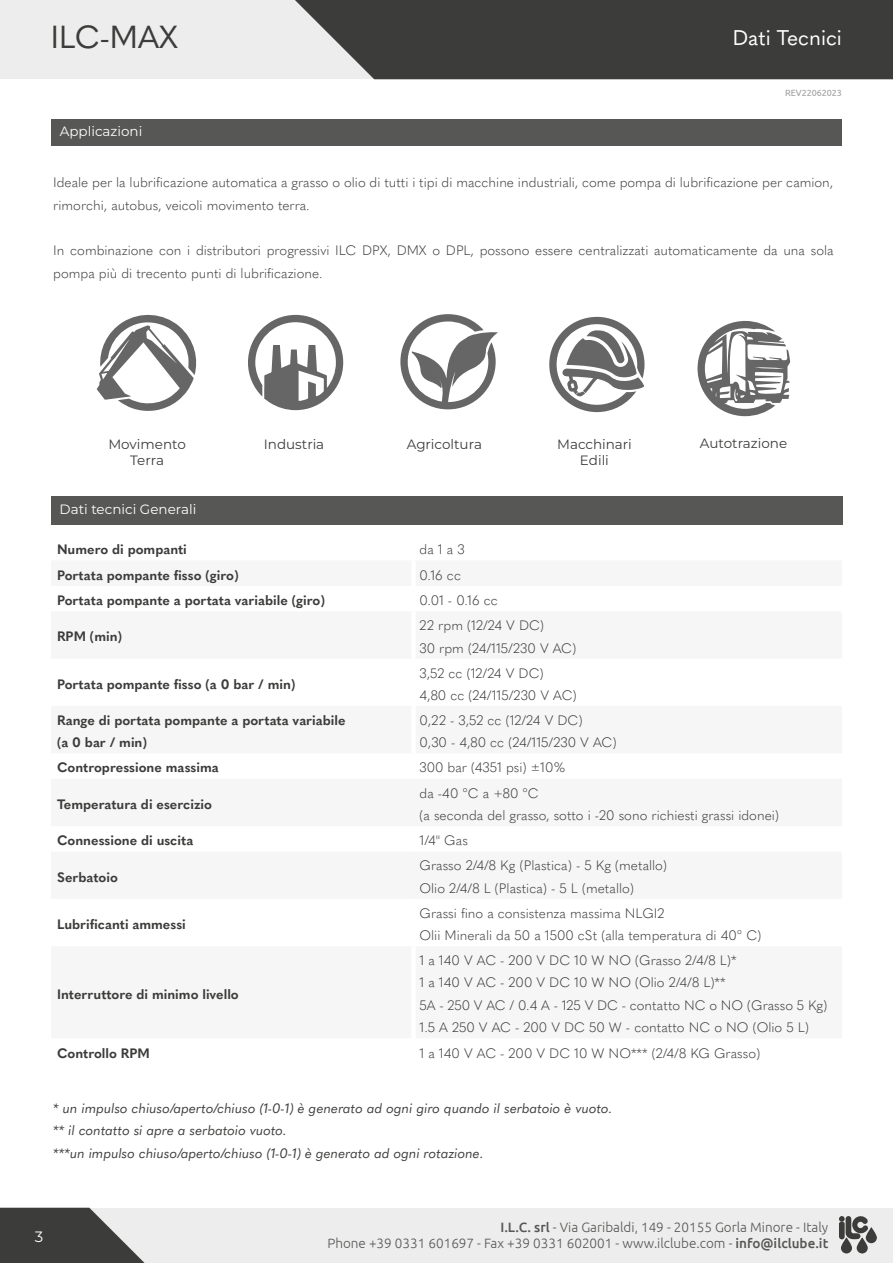
<style>
.page{position:relative;width:893px;height:1263px;background:#fff}
.page>*{position:absolute;margin:0;border:0;box-sizing:border-box;transform-origin:0 0}
.t1{font:31.5px "Quasimoda";color:#3c3c3b}
.t2{font:21px "Quasimoda";color:#fff}
.t3{font:15px "Montserrat";color:#fff}
.t4{font:300 13.5px/22.5px "Quasimoda";color:#3c3c3b}
.t5{font:700 13.5px/22.5px "Quasimoda";color:#3c3c3b}
.t6{font:italic 13.5px/22.5px "Quasimoda";color:#3c3c3b}
.t7{font:300 13.5px/16.2px "Ubuntu";color:#575756;text-align:right}
.t8{font:13.5px/16.2px "Montserrat";color:#3c3c3b;text-align:center}
.t9{font:13.5px "Montserrat";color:#fff}
.t10{font:9px "Ubuntu";letter-spacing:-.005em;color:#9d9d9c}
.s1{font-weight:500}
</style>
<div class="page">
<div style="left:0;top:1208px;width:893px;height:55px;background:#ededed"></div>
<svg style="left:0;top:1208px;width:145px;height:55px"></svg>
<div style="left:0;top:0;width:893px;height:79px;background:#ededed"></div>
<div style="left:295px;top:0;width:598px;height:79px;background:#3c3c3b"></div>
<svg style="left:841px;top:1237px;width:11px;height:16px"></svg>
<svg style="left:857px;top:1237px;width:11px;height:16px"></svg>
<svg style="left:866px;top:1227px;width:11px;height:16px"></svg>
<svg style="left:839px;top:1216px;width:29px;height:23px"></svg>
<svg style="left:97px;top:314px;width:100px;height:97px"></svg>
<svg style="left:248px;top:315px;width:95px;height:95px"></svg>
<svg style="left:400px;top:314px;width:98px;height:95px"></svg>
<svg style="left:549px;top:317px;width:95px;height:95px"></svg>
<svg style="left:697px;top:321px;width:93px;height:95px"></svg>
<div style="left:51px;top:119px;width:791px;height:27px;background:#575756"></div>
<div style="left:51px;top:497px;width:792px;height:28px;background:#575756"></div>
<h1 class="t1" style="left:51px;top:13px;width:129px">ILC-MAX</h1>
<h2 class="t2" style="left:733px;top:21px;width:111px">Dati Tecnici</h2>
<p class="t9" style="left:60px;top:122px;width:84px">Applicazioni</p>
<p class="t10" style="left:785px;top:88px;width:58px">REV22062023</p>
<p class="t4" style="left:53px;top:171px;width:782px">Ideale per la lubrificazione automatica a grasso o olio di tutti i tipi di macchine industriali, come pompa di lubrificazione per camion, rimorchi, autobus, veicoli movimento terra.</p>
<p class="t4" style="left:53px;top:238px;width:782px">In combinazione con i distributori progressivi ILC DPX, DMX o DPL, possono essere centralizzati automaticamente da una sola pompa più di trecento punti di lubrificazione.</p>
<p class="t8" style="left:108px;top:436px;width:79px">Movimento</p>
<p class="t8" style="left:700px;top:435px;width:89px">Autotrazione</p>
<p class="t8" style="left:130px;top:452px;width:35px">Terra</p>
<p class="t8" style="left:264px;top:436px;width:62px">Industria</p>
<p class="t8" style="left:407px;top:436px;width:77px">Agricoltura</p>
<p class="t8" style="left:557px;top:436px;width:76px">Macchinari<br>Edili</p>
<p class="t9" style="left:60px;top:500px;width:138px">Dati tecnici Generali</p>
<p class="t5" style="left:57px;top:537px;width:131px">Numero di pompanti</p>
<p class="t4" style="left:419px;top:537px;width:46px">da 1 a 3</p>
<p class="t5" style="left:57px;top:563px;width:183px">Portata pompante fisso (giro)</p>
<p class="t4" style="left:419px;top:563px;width:43px">0.16 cc</p>
<p class="t5" style="left:57px;top:588px;width:270px">Portata pompante a portata variabile (giro)</p>
<p class="t4" style="left:419px;top:588px;width:80px">0.01 - 0.16 cc</p>
<p class="t5" style="left:57px;top:624px;width:67px">RPM (min)</p>
<p class="t4" style="left:419px;top:613px;width:158px">22 rpm (12/24 V DC)<br>30 rpm (24/115/230 V AC)</p>
<p class="t5" style="left:57px;top:672px;width:240px">Portata pompante fisso (a 0 bar / min)</p>
<p class="t4" style="left:419px;top:661px;width:159px">3,52 cc (12/24 V DC)<br>4,80 cc (24/115/230 V AC)</p>
<p class="t5" style="left:57px;top:708px;width:290px">Range di portata pompante a portata variabile (a 0 bar / min)</p>
<p class="t4" style="left:419px;top:708px;width:199px">0,22 - 3,52 cc (12/24 V DC)<br>0,30 - 4,80 cc (24/115/230 V AC)</p>
<p class="t5" style="left:57px;top:755px;width:163px">Contropressione massima</p>
<p class="t4" style="left:419px;top:755px;width:148px">300 bar (4351 psi) ±10%</p>
<p class="t5" style="left:57px;top:792px;width:157px">Temperatura di esercizio</p>
<p class="t4" style="left:419px;top:781px;width:361px">da -40 °C a +80 °C<br>(a seconda del grasso, sotto i -20 sono richiesti grassi idonei)</p>
<p class="t5" style="left:57px;top:828px;width:138px">Connessione di uscita</p>
<p class="t4" style="left:419px;top:828px;width:50px">1/4" Gas</p>
<p class="t5" style="left:57px;top:865px;width:62px">Serbatoio</p>
<p class="t4" style="left:419px;top:853px;width:249px">Grasso 2/4/8 Kg (Plastica) - 5 Kg (metallo)<br>Olio 2/4/8 L (Plastica) - 5 L (metallo)</p>
<p class="t5" style="left:57px;top:912px;width:130px">Lubrificanti ammessi</p>
<p class="t4" style="left:419px;top:901px;width:343px">Grassi fino a consistenza massima NLGI2<br>Olii Minerali da 50 a 1500 cSt (alla temperatura di 40° C)</p>
<p class="t5" style="left:57px;top:982px;width:183px">Interruttore di minimo livello</p>
<p class="t4" style="left:419px;top:948px;width:409px">1 a 140 V AC - 200 V DC 10 W NO (Grasso 2/4/8 L)*<br>1 a 140 V AC - 200 V DC 10 W NO (Olio 2/4/8 L)**<br>5A - 250 V AC / 0.4 A - 125 V DC - contatto NC o NO (Grasso 5 Kg)<br>1.5 A 250 V AC - 200 V DC 50 W - contatto NC o NO (Olio 5 L)</p>
<p class="t5" style="left:57px;top:1041px;width:94px">Controllo RPM</p>
<p class="t4" style="left:419px;top:1041px;width:342px">1 a 140 V AC - 200 V DC 10 W NO*** (2/4/8 KG Grasso)</p>
<p class="t6" style="left:53px;top:1096px;width:561px">* un impulso chiuso/aperto/chiuso (1-0-1) è generato ad ogni giro quando il serbatoio è vuoto. ** il contatto si apre a serbatoio vuoto.<br>***un impulso chiuso/aperto/chiuso (1-0-1) è generato ad ogni rotazione.</p>
<p class="t3" style="left:35px;top:1227px;width:10px">3</p>
<p class="t7" style="left:327px;top:1219px;width:502px"><span class="s1">I.L.C. srl</span> - Via Garibaldi, 149 - 20155 Gorla Minore - Italy<br>Phone +39 0331 601697 - Fax +39 0331 602001 - www.ilclube.com - <span class="s1">info@ilclube.it</span></p>
</div>
